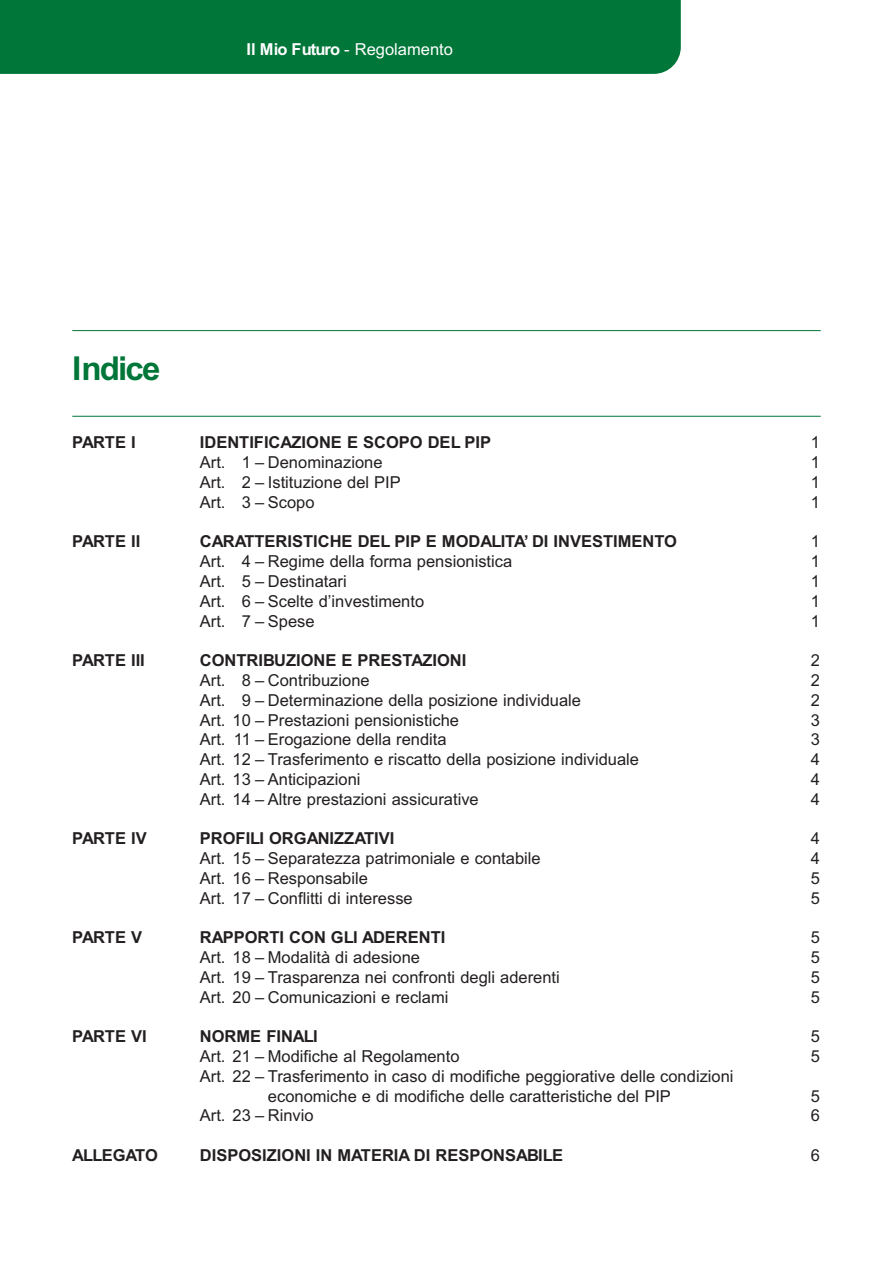
<style>
.page{position:relative;width:893px;height:1263px;background:#fff}
.page>*{position:absolute;margin:0;border:0;box-sizing:border-box;transform-origin:0 0}
.t1{font:700 33px "Arial";letter-spacing:-.055em;color:#007638}
.t2{font:16.5px/19.8px "Arial";color:#231f20;text-align:center}
.t3{font:700 16.5px "Arial";color:#231f20}
.t4{font:16.5px "Arial";color:#fff}
.t5{font:700 16.5px "Arial";letter-spacing:-.055em;color:#231f20}
.s1{font-weight:700}
</style>
<div class="page">
<div style="left:0;top:0;width:680px;height:74px;background:#007638"></div>
<hr style="left:72px;top:330px;width:748px;height:1px;background:#007638">
<hr style="left:72px;top:416px;width:748px;height:1px;background:#007638">
<p class="t4" style="left:247px;top:43px;width:208px"><span class="s1">Il Mio Futuro</span> - Regolamento</p>
<h1 class="t1" style="left:72px;top:356px;width:90px">Indice</h1>
<p class="t3" style="left:72px;top:437px;width:65px">PARTE I</p>
<p class="t3" style="left:200px;top:437px;width:293px">IDENTIFICAZIONE E SCOPO DEL PIP</p>
<p class="t2" style="left:810px;top:434px;width:11px">1</p>
<p class="t2" style="left:200px;top:454px;width:184px">Art. 1 – Denominazione</p>
<p class="t2" style="left:810px;top:454px;width:11px">1</p>
<p class="t2" style="left:200px;top:474px;width:202px">Art. 2 – Istituzione del PIP</p>
<p class="t2" style="left:810px;top:474px;width:11px">1</p>
<p class="t2" style="left:200px;top:494px;width:116px">Art. 3 – Scopo</p>
<p class="t2" style="left:810px;top:494px;width:11px">1</p>
<p class="t3" style="left:72px;top:536px;width:69px">PARTE II</p>
<p class="t3" style="left:200px;top:536px;width:478px">CARATTERISTICHE DEL PIP E MODALITA’ DI INVESTIMENTO</p>
<p class="t2" style="left:810px;top:533px;width:11px">1</p>
<p class="t2" style="left:200px;top:553px;width:314px">Art. 4 – Regime della forma pensionistica</p>
<p class="t2" style="left:810px;top:553px;width:11px">1</p>
<p class="t2" style="left:200px;top:573px;width:148px">Art. 5 – Destinatari</p>
<p class="t2" style="left:810px;top:573px;width:11px">1</p>
<p class="t2" style="left:200px;top:593px;width:226px">Art. 6 – Scelte d’investimento</p>
<p class="t2" style="left:810px;top:593px;width:11px">1</p>
<p class="t2" style="left:200px;top:612px;width:116px">Art. 7 – Spese</p>
<p class="t2" style="left:810px;top:612px;width:11px">1</p>
<p class="t3" style="left:72px;top:654px;width:74px">PARTE III</p>
<p class="t3" style="left:200px;top:654px;width:268px">CONTRIBUZIONE E PRESTAZIONI</p>
<p class="t2" style="left:810px;top:652px;width:11px">2</p>
<p class="t2" style="left:200px;top:672px;width:171px">Art. 8 – Contribuzione</p>
<p class="t2" style="left:810px;top:672px;width:11px">2</p>
<p class="t2" style="left:200px;top:692px;width:382px">Art. 9 – Determinazione della posizione individuale</p>
<p class="t2" style="left:810px;top:692px;width:11px">2</p>
<p class="t2" style="left:200px;top:711px;width:261px">Art. 10 – Prestazioni pensionistiche</p>
<p class="t2" style="left:810px;top:711px;width:11px">3</p>
<p class="t2" style="left:200px;top:731px;width:248px">Art. 11 – Erogazione della rendita</p>
<p class="t2" style="left:810px;top:731px;width:11px">3</p>
<p class="t2" style="left:200px;top:751px;width:441px">Art. 12 – Trasferimento e riscatto della posizione individuale</p>
<p class="t2" style="left:810px;top:751px;width:11px">4</p>
<p class="t2" style="left:200px;top:771px;width:162px">Art. 13 – Anticipazioni</p>
<p class="t2" style="left:810px;top:771px;width:11px">4</p>
<p class="t2" style="left:200px;top:791px;width:280px">Art. 14 – Altre prestazioni assicurative</p>
<p class="t2" style="left:810px;top:791px;width:11px">4</p>
<p class="t3" style="left:72px;top:832px;width:76px">PARTE IV</p>
<p class="t3" style="left:200px;top:832px;width:196px">PROFILI ORGANIZZATIVI</p>
<p class="t2" style="left:810px;top:830px;width:11px">4</p>
<p class="t2" style="left:200px;top:850px;width:342px">Art. 15 – Separatezza patrimoniale e contabile</p>
<p class="t2" style="left:810px;top:850px;width:11px">4</p>
<p class="t2" style="left:200px;top:870px;width:169px">Art. 16 – Responsabile</p>
<p class="t2" style="left:810px;top:870px;width:11px">5</p>
<p class="t2" style="left:200px;top:890px;width:214px">Art. 17 – Conflitti di interesse</p>
<p class="t2" style="left:810px;top:890px;width:11px">5</p>
<p class="t3" style="left:72px;top:931px;width:71px">PARTE V</p>
<p class="t3" style="left:200px;top:931px;width:247px">RAPPORTI CON GLI ADERENTI</p>
<p class="t2" style="left:810px;top:929px;width:11px">5</p>
<p class="t2" style="left:200px;top:949px;width:222px">Art. 18 – Modalità di adesione</p>
<p class="t2" style="left:810px;top:949px;width:11px">5</p>
<p class="t2" style="left:200px;top:969px;width:361px">Art. 19 – Trasparenza nei confronti degli aderenti</p>
<p class="t2" style="left:810px;top:969px;width:11px">5</p>
<p class="t2" style="left:200px;top:989px;width:250px">Art. 20 – Comunicazioni e reclami</p>
<p class="t2" style="left:810px;top:989px;width:11px">5</p>
<p class="t3" style="left:72px;top:1030px;width:76px">PARTE VI</p>
<p class="t3" style="left:200px;top:1030px;width:119px">NORME FINALI</p>
<p class="t2" style="left:810px;top:1028px;width:11px">5</p>
<p class="t2" style="left:200px;top:1048px;width:261px">Art. 21 – Modifiche al Regolamento</p>
<p class="t2" style="left:810px;top:1048px;width:11px">5</p>
<p class="t2" style="left:200px;top:1068px;width:535px">Art. 22 – Trasferimento in caso di modifiche peggiorative delle condizioni economiche e di modifiche delle caratteristiche del PIP</p>
<p class="t2" style="left:810px;top:1087px;width:11px">5</p>
<p class="t2" style="left:200px;top:1107px;width:115px">Art. 23 – Rinvio</p>
<p class="t2" style="left:810px;top:1107px;width:11px">6</p>
<p class="t5" style="left:72px;top:1149px;width:87px">ALLEGATO</p>
<p class="t3" style="left:200px;top:1149px;width:364px">DISPOSIZIONI IN MATERIA DI RESPONSABILE</p>
<p class="t2" style="left:810px;top:1147px;width:11px">6</p>
</div>
